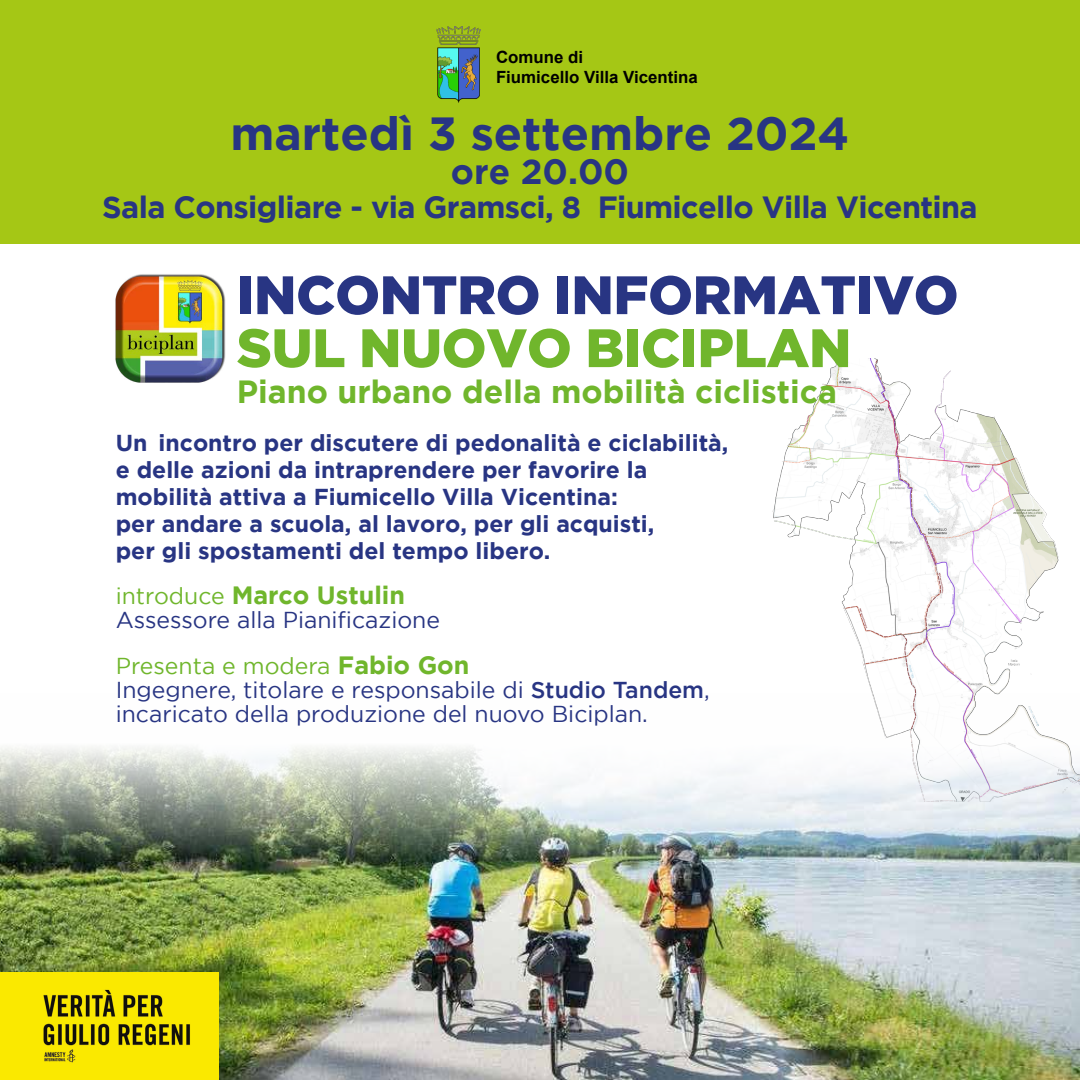
<style>
.page{position:relative;width:1080px;height:1080px;background:#fff}
.page>*{position:absolute;margin:0;border:0;box-sizing:border-box;transform-origin:0 0}
.t1{font:900 54px "Gotham";letter-spacing:-.005em;color:#283583}
.t2{font:900 54px "Gotham";letter-spacing:-.005em;color:#70b62c}
.t3{font:700 46.3px "Gotham";color:#283583}
.t4{font:700 35px "Gotham";color:#283583}
.t5{font:700 32px "Gotham";color:#70b62c}
.t6{font:700 30.6px "Gotham";letter-spacing:-.02em;color:#283583}
.t7{font:700 25px "Gotham";color:#70b62c}
.t8{font:700 23px/27px "Gotham";color:#283583}
.t9{font:23px/46px "Gotham";color:#283583}
.t10{font:700 16.9px/19.9px "Arial";color:#000}
.s1{font-weight:400;font-size:23px}
.s2{color:#70b62c}
.s3{font-weight:700;font-size:25px;color:#70b62c}
.s4{font-weight:500}
</style>
<div class="page">
<img style="left:772px;top:358px;width:287px;height:335px">
<img style="left:0;top:693px;width:1080px;height:387px">
<div style="left:0;top:0;width:1080px;height:244px;background:#a5c715"></div>
<div style="left:0;top:972px;width:218px;height:108px;background:#fae900"></div>
<img style="left:43px;top:989px;width:147px;height:74px">
<img style="left:437px;top:26px;width:43px;height:77px">
<img style="left:115px;top:274px;width:111px;height:109px">
<p class="t10" style="left:496px;top:47px;width:203px">Comune di<br>Fiumicello Villa Vicentina</p>
<h2 class="t3" style="left:230px;top:107px;width:621px">martedì 3 settembre 2024</h2>
<h3 class="t4" style="left:451px;top:151px;width:180px">ore 20.00</h3>
<h3 class="t6" style="left:102px;top:189px;width:877px">Sala Consigliare - via Gramsci, 8 Fiumicello Villa Vicentina</h3>
<h1 class="t1" style="left:237px;top:264px;width:723px">INCONTRO INFORMATIVO</h1>
<h1 class="t2" style="left:237px;top:317px;width:616px">SUL NUOVO BICIPLAN</h1>
<h3 class="t5" style="left:237px;top:373px;width:602px">Piano urbano della mobilità ciclistica</h3>
<p class="t8" style="left:116px;top:429px;width:614px">Un incontro per discutere di pedonalità e ciclabilità, e delle azioni da intraprendere per favorire la mobilità attiva a Fiumicello Villa Vicentina:<br>per andare a scuola, al lavoro, per gli acquisti,<br>per gli spostamenti del tempo libero.</p>
<p class="t7" style="left:116px;top:581px;width:291px"><span class="s1">introduce</span> Marco Ustulin</p>
<p class="t9" style="left:116px;top:597px;width:355px">Assessore alla Pianificazione<br><span class="s2">Presenta e modera</span> <span class="s3">Fabio Gon</span></p>
<p class="t9" style="left:116px;top:678px;width:596px;line-height:24px">Ingegnere, titolare e responsabile di <span class="s4">Studio Tandem</span>, incaricato della produzione del nuovo Biciplan.</p>
</div>
